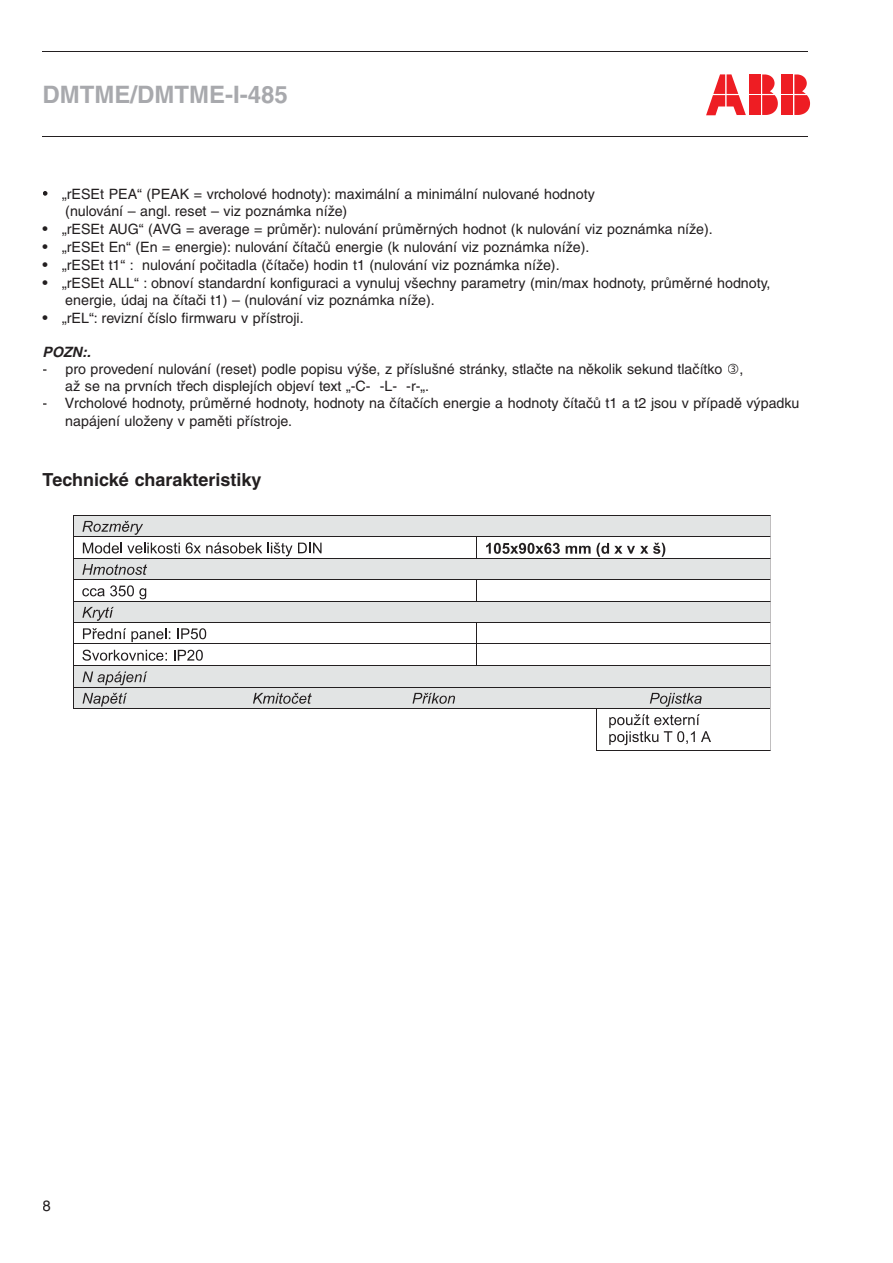
<style>
.page{position:relative;width:893px;height:1263px;background:#fff}
.page>*{position:absolute;margin:0;border:0;box-sizing:border-box;transform-origin:0 0}
.t1{font:700 24px "Helvetica CE";color:#a8a9ad}
.t2{font:700 18px "Helvetica CE";color:#231f20}
.t3{font:15px "Helvetica CE";color:#231f20}
.t4{font:14.25px/17.1px "Helvetica CE";color:#231f20}
.t5{font:italic 700 14.25px "Helvetica CE";color:#231f20}
.s1{font-size:15px}
</style>
<div class="page">
<hr style="left:43px;top:51px;width:765px;height:1px;background:#231f20">
<hr style="left:43px;top:136px;width:765px;height:1px;background:#231f20">
<svg style="left:706px;top:74px;width:40px;height:41px"></svg>
<div style="left:749px;top:95px;width:12px;height:20px;background:#ee1d23"></div>
<svg style="left:762px;top:74px;width:16px;height:41px"></svg>
<div style="left:749px;top:74px;width:12px;height:20px;background:#ee1d23"></div>
<div style="left:782px;top:95px;width:11px;height:20px;background:#ee1d23"></div>
<svg style="left:794px;top:74px;width:16px;height:41px"></svg>
<div style="left:782px;top:74px;width:11px;height:20px;background:#ee1d23"></div>
<svg style="left:43px;top:191px;width:5px;height:5px"></svg>
<div style="left:74px;top:515px;width:8px;height:21px;background:#e2e4e4"></div>
<div style="left:762px;top:515px;width:8px;height:21px;background:#e2e4e4"></div>
<div style="left:82px;top:515px;width:680px;height:21px;background:#e2e4e4"></div>
<svg style="left:82px;top:521px;width:61px;height:14px"></svg>
<hr style="left:74px;top:515px;width:696px;height:1px;background:#231f20">
<svg style="left:83px;top:543px;width:97px;height:10px"></svg>
<svg style="left:186px;top:542px;width:76px;height:11px"></svg>
<svg style="left:268px;top:542px;width:24px;height:14px"></svg>
<svg style="left:298px;top:543px;width:24px;height:10px"></svg>
<svg style="left:486px;top:543px;width:74px;height:11px"></svg>
<svg style="left:566px;top:543px;width:99px;height:14px"></svg>
<hr style="left:74px;top:536px;width:402px;height:1px;background:#231f20">
<hr style="left:477px;top:536px;width:293px;height:1px;background:#231f20">
<div style="left:74px;top:558px;width:8px;height:21px;background:#e2e4e4"></div>
<div style="left:762px;top:558px;width:8px;height:21px;background:#e2e4e4"></div>
<div style="left:82px;top:558px;width:680px;height:21px;background:#e2e4e4"></div>
<svg style="left:82px;top:564px;width:65px;height:11px"></svg>
<hr style="left:74px;top:558px;width:402px;height:1px;background:#231f20">
<svg style="left:476px;top:536px;width:1px;height:23px"></svg>
<hr style="left:477px;top:558px;width:293px;height:1px;background:#231f20">
<svg style="left:82px;top:585px;width:64px;height:14px"></svg>
<hr style="left:74px;top:579px;width:402px;height:1px;background:#231f20">
<hr style="left:477px;top:579px;width:293px;height:1px;background:#231f20">
<div style="left:74px;top:601px;width:8px;height:21px;background:#e2e4e4"></div>
<div style="left:762px;top:601px;width:8px;height:21px;background:#e2e4e4"></div>
<div style="left:82px;top:601px;width:680px;height:21px;background:#e2e4e4"></div>
<svg style="left:82px;top:607px;width:32px;height:14px"></svg>
<hr style="left:74px;top:601px;width:402px;height:1px;background:#231f20">
<svg style="left:476px;top:579px;width:1px;height:23px"></svg>
<hr style="left:477px;top:601px;width:293px;height:1px;background:#231f20">
<svg style="left:83px;top:628px;width:87px;height:14px"></svg>
<svg style="left:177px;top:628px;width:29px;height:11px"></svg>
<hr style="left:74px;top:622px;width:402px;height:1px;background:#231f20">
<hr style="left:477px;top:622px;width:293px;height:1px;background:#231f20">
<svg style="left:82px;top:650px;width:85px;height:11px"></svg>
<svg style="left:174px;top:650px;width:29px;height:11px"></svg>
<hr style="left:74px;top:644px;width:402px;height:1px;background:#231f20">
<hr style="left:477px;top:644px;width:293px;height:1px;background:#231f20">
<div style="left:74px;top:666px;width:8px;height:21px;background:#e2e4e4"></div>
<div style="left:762px;top:666px;width:8px;height:21px;background:#e2e4e4"></div>
<div style="left:82px;top:666px;width:680px;height:21px;background:#e2e4e4"></div>
<svg style="left:83px;top:671px;width:65px;height:14px"></svg>
<hr style="left:74px;top:665px;width:402px;height:1px;background:#231f20">
<svg style="left:476px;top:622px;width:1px;height:44px"></svg>
<hr style="left:477px;top:665px;width:293px;height:1px;background:#231f20">
<div style="left:74px;top:687px;width:8px;height:21px;background:#e2e4e4"></div>
<div style="left:762px;top:687px;width:8px;height:21px;background:#e2e4e4"></div>
<div style="left:82px;top:687px;width:680px;height:21px;background:#e2e4e4"></div>
<svg style="left:83px;top:693px;width:44px;height:13px"></svg>
<svg style="left:650px;top:693px;width:52px;height:14px"></svg>
<hr style="left:74px;top:687px;width:696px;height:1px;background:#231f20">
<svg style="left:609px;top:714px;width:102px;height:31px"></svg>
<svg style="left:73px;top:515px;width:1px;height:194px"></svg>
<hr style="left:74px;top:708px;width:174px;height:1px;background:#231f20">
<svg style="left:253px;top:693px;width:59px;height:11px"></svg>
<hr style="left:248px;top:708px;width:174px;height:1px;background:#231f20">
<svg style="left:412px;top:693px;width:43px;height:11px"></svg>
<hr style="left:422px;top:708px;width:174px;height:1px;background:#231f20">
<hr style="left:597px;top:708px;width:173px;height:1px;background:#231f20">
<svg style="left:770px;top:515px;width:1px;height:194px"></svg>
<hr style="left:596px;top:709px;width:1px;height:41px;background:#231f20">
<hr style="left:597px;top:750px;width:173px;height:1px;background:#231f20">
<hr style="left:770px;top:709px;width:1px;height:41px;background:#231f20">
<h1 class="t1" style="left:43px;top:81px;width:247px">DMTME/DMTME-I-485</h1>
<p class="t4" style="left:62px;top:185px;width:534px">„rESEt PEA“ (PEAK = vrcholové hodnoty): maximální a minimální nulované hodnoty (nulování – angl. reset – viz poznámka níže)</p>
<p class="t4" style="left:43px;top:220px;width:672px"><span class="s1">•</span> „rESEt AUG“ (AVG = average = průměr): nulování průměrných hodnot (k nulování viz poznámka níže).</p>
<p class="t4" style="left:43px;top:238px;width:548px"><span class="s1">•</span> „rESEt En“ (En = energie): nulování čítačů energie (k nulování viz poznámka níže).</p>
<p class="t4" style="left:43px;top:256px;width:519px"><span class="s1">•</span> „rESEt t1“ : nulování počitadla (čítače) hodin t1 (nulování viz poznámka níže).</p>
<p class="t4" style="left:65px;top:274px;width:707px;text-indent:-23px"><span class="s1">•</span> „rESEt ALL“ : obnoví standardní konfiguraci a vynuluj všechny parametry (min/max hodnoty, průměrné hodnoty, energie, údaj na čítači t1) – (nulování viz poznámka níže).</p>
<p class="t4" style="left:43px;top:309px;width:263px"><span class="s1">•</span> „rEL“: revizní číslo firmwaru v přístroji.</p>
<p class="t5" style="left:43px;top:344px;width:50px">POZN:.</p>
<p class="t4" style="left:65px;top:361px;width:680px;text-indent:-23px">- pro provedení nulování (reset) podle popisu výše, z příslušné stránky, stlačte na několik sekund tlačítko , až se na prvních třech displejích objeví text „-C- -L- -r-„.</p>
<p class="t4" style="left:65px;top:395px;width:736px;text-indent:-23px">- Vrcholové hodnoty, průměrné hodnoty, hodnoty na čítačích energie a hodnoty čítačů t1 a t2 jsou v případě výpadku napájení uloženy v paměti přístroje.</p>
<p class="t2" style="left:43px;top:469px;width:221px">Technické charakteristiky</p>
<p class="t3" style="left:43px;top:1197px;width:10px">8</p>
</div>
